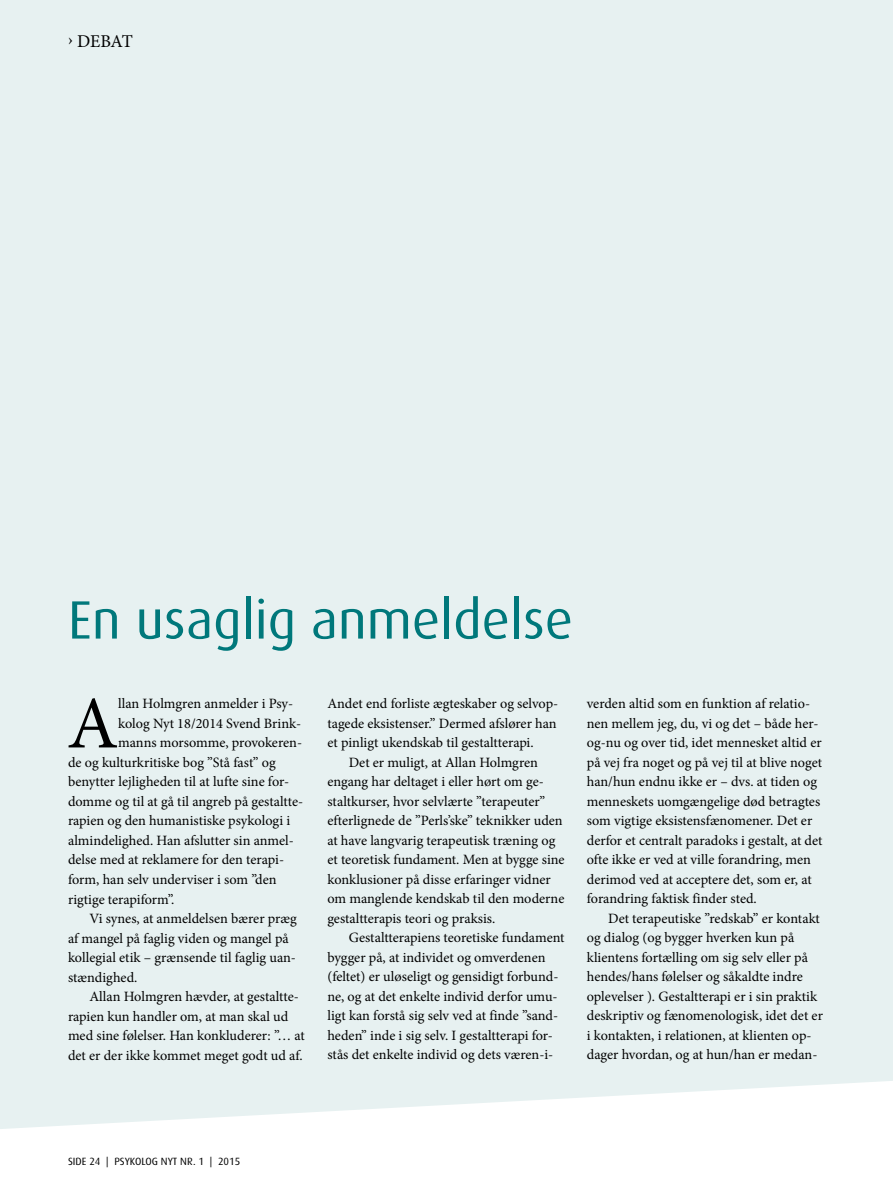
<style>
.page{position:relative;width:893px;height:1200px;background:#fff}
.page>*{position:absolute;margin:0;border:0;box-sizing:border-box;transform-origin:0 0}
.t1{font:74.25px "Minion Pro";color:#000}
.t2{font:54px "Dax";color:#00787b}
.t3{font:18px "Minion Pro";letter-spacing:-.015em;color:#000}
.t4{font:14.25px/19.5px "Minion Pro";color:#000}
.t5{font:10.5px "Dax";color:#000}
</style>
<div class="page">
<div style="left:0;top:0;width:893px;height:1129px;background:#e7f1f1"></div>
<p class="t3" style="left:68px;top:29px;width:66px">› DEBAT</p>
<h2 class="t2" style="left:68px;top:589px;width:506px">En usaglig anmeldelse</h2>
<h1 class="t1" style="left:67px;top:673px;width:53px">A</h1>
<p class="t4" style="left:118px;top:694px;width:177px">llan Holmgren anmelder i Psy-</p>
<p class="t4" style="left:118px;top:713px;width:185px">kolog Nyt 18/2014 Svend Brink-</p>
<p class="t4" style="left:118px;top:733px;width:185px">manns morsomme, provokeren-</p>
<p class="t4" style="left:68px;top:752px;width:209px">de og kulturkritiske bog ”Stå fast” og</p>
<p class="t4" style="left:68px;top:772px;width:223px">benytter lejligheden til at lufte sine for-</p>
<p class="t4" style="left:68px;top:791px;width:237px">domme og til at gå til angreb på gestaltte-</p>
<p class="t4" style="left:68px;top:811px;width:224px">rapien og den humanistiske psykologi i</p>
<p class="t4" style="left:68px;top:830px;width:227px">almindelighed. Han afslutter sin anmel-</p>
<p class="t4" style="left:68px;top:850px;width:218px">delse med at reklamere for den terapi-</p>
<p class="t4" style="left:68px;top:869px;width:210px">form, han selv underviser i som ”den</p>
<p class="t4" style="left:68px;top:889px;width:108px">rigtige terapiform”.</p>
<p class="t4" style="left:89px;top:908px;width:209px">Vi synes, at anmeldelsen bærer præg</p>
<p class="t4" style="left:68px;top:928px;width:222px">af mangel på faglig viden og mangel på</p>
<p class="t4" style="left:68px;top:947px;width:230px">kollegial etik – grænsende til faglig uan-</p>
<p class="t4" style="left:68px;top:967px;width:71px">stændighed.</p>
<p class="t4" style="left:89px;top:986px;width:211px">Allan Holmgren hævder, at gestaltte-</p>
<p class="t4" style="left:68px;top:1006px;width:222px">rapien kun handler om, at man skal ud</p>
<p class="t4" style="left:68px;top:1025px;width:238px">med sine følelser. Han konkluderer: ”… at</p>
<p class="t4" style="left:68px;top:1045px;width:236px">det er der ikke kommet meget godt ud af.</p>
<p class="t4" style="left:327px;top:694px;width:232px;text-align:justify">Andet end forliste ægteskaber og selvop&shy;tagede eksistenser.” Dermed afslører han et pinligt ukendskab til gestaltterapi.</p>
<p class="t4" style="left:327px;top:752px;width:239px;text-indent:21px">Det er muligt, at Allan Holmgren engang har deltaget i eller hørt om ge&shy;staltkurser, hvor selvlærte ”terapeuter” efterlignede de ”Perls’ske” teknikker uden at have langvarig terapeutisk træning og et teoretisk fundament. Men at bygge sine konklusioner på disse erfaringer vidner om manglende kendskab til den moderne gestaltterapis teori og praksis.</p>
<p class="t4" style="left:327px;top:927px;width:239px;text-indent:21px">Gestaltterapiens teoretiske fundament bygger på, at individet og omverdenen (feltet) er uløseligt og gensidigt forbund&shy;ne, og at det enkelte individ derfor umu&shy;ligt kan forstå sig selv ved at finde ”sand&shy;heden” inde i sig selv. I gestaltterapi for&shy;stås det enkelte individ og dets væren-i-</p>
<p class="t4" style="left:587px;top:693px;width:237px">verden altid som en funktion af relatio&shy;nen mellem jeg, du, vi og det – både her&shy;og-nu og over tid, idet mennesket altid er på vej fra noget og på vej til at blive noget han/hun endnu ikke er – dvs. at tiden og menneskets uomgængelige død betragtes som vigtige eksistensfænomener. Det er derfor et centralt paradoks i gestalt, at det ofte ikke er ved at ville forandring, men derimod ved at acceptere det, som er, at forandring faktisk finder sted.</p>
<p class="t4" style="left:587px;top:908px;width:238px;text-indent:21px">Det terapeutiske ”redskab” er kontakt og dialog (og bygger hverken kun på klientens fortælling om sig selv eller på hendes/hans følelser og såkaldte indre oplevelser ). Gestaltterapi er i sin praktik deskriptiv og fænomenologisk, idet det er i kontakten, i relationen, at klienten op&shy;dager hvordan, og at hun/han er medan-</p>
<p class="t5" style="left:68px;top:1154px;width:174px">SIDE 24 | PSYKOLOG NYT NR. 1 | 2015</p>
</div>
